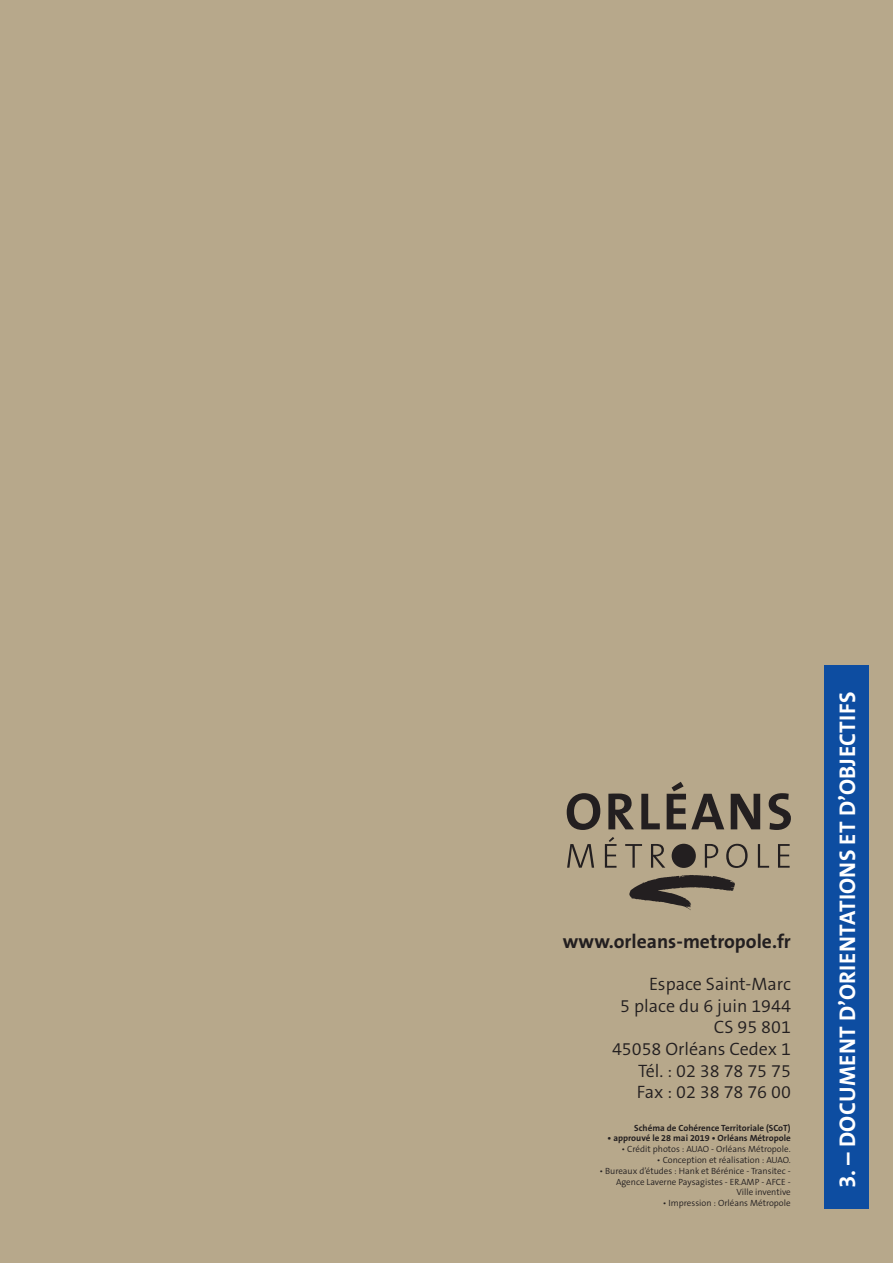
<style>
.page{position:relative;width:893px;height:1263px;background:#b7a88b}
.page>*{position:absolute;margin:0;border:0;box-sizing:border-box;transform-origin:0 0}
.t1{font:700 22.8px "The Sans B W7";letter-spacing:.015em;color:#fff}
.t2{font:700 19.5px "The Sans B W7";color:#231f20}
.t3{font:300 18px "The Sans B W4";color:#231f20}
.t4{font:300 9px/10.8px "The Sans B W4";color:#231f20;text-align:right}
.t5{font:700 9px "The Sans B W7";color:#231f20}
</style>
<div class="page">
<svg style="left:567px;top:793px;width:33px;height:37px"></svg>
<svg style="left:608px;top:793px;width:26px;height:36px"></svg>
<svg style="left:641px;top:794px;width:19px;height:35px"></svg>
<svg style="left:667px;top:782px;width:57px;height:47px"></svg>
<svg style="left:731px;top:794px;width:29px;height:35px"></svg>
<svg style="left:769px;top:793px;width:22px;height:37px"></svg>
<svg style="left:567px;top:844px;width:27px;height:24px"></svg>
<svg style="left:605px;top:837px;width:11px;height:31px"></svg>
<svg style="left:625px;top:844px;width:17px;height:24px"></svg>
<svg style="left:651px;top:844px;width:14px;height:24px"></svg>
<svg style="left:705px;top:844px;width:13px;height:24px"></svg>
<svg style="left:726px;top:844px;width:22px;height:24px"></svg>
<svg style="left:758px;top:844px;width:11px;height:24px"></svg>
<svg style="left:778px;top:844px;width:12px;height:24px"></svg>
<div style="left:672px;top:844px;width:24px;height:24px;background:#231f20;border-radius:50%"></div>
<svg style="left:629px;top:875px;width:106px;height:35px"></svg>
<div style="left:824px;top:931px;width:45px;height:134px;background:#0d4da1"></div>
<div style="left:824px;top:798px;width:45px;height:134px;background:#0d4da1"></div>
<div style="left:824px;top:665px;width:45px;height:166px;background:#0d4da1"></div>
<div style="left:824px;top:1064px;width:45px;height:145px;background:#0d4da1"></div>
<p class="t2" style="left:563px;top:929px;width:230px">www.orleans-metropole.fr</p>
<p class="t3" style="left:649px;top:973px;width:143px">Espace Saint-Marc</p>
<p class="t3" style="left:620px;top:994px;width:172px">5 place du 6 juin 1944</p>
<p class="t3" style="left:714px;top:1016px;width:79px">CS 95 801</p>
<p class="t3" style="left:612px;top:1037px;width:180px">45058 Orléans Cedex 1</p>
<p class="t3" style="left:638px;top:1059px;width:154px">Tél. : 02 38 78 75 75</p>
<p class="t3" style="left:637px;top:1081px;width:155px">Fax : 02 38 78 76 00</p>
<p class="t5" style="left:634px;top:1122px;width:158px">Schéma de Cohérence Territoriale (SCoT)</p>
<p class="t5" style="left:608px;top:1132px;width:185px">• approuvé le 28 mai 2019 • Orléans Métropole</p>
<p class="t4" style="left:621px;top:1144px;width:171px">• Crédit photos : AUAO - Orléans Métropole.</p>
<p class="t4" style="left:657px;top:1154px;width:135px">• Conception et réalisation : AUAO.</p>
<p class="t4" style="left:599px;top:1165px;width:193px">• Bureaux d’études : Hank et Bérénice - Transitec -<br>Agence Laverne Paysagistes - ER.AMP - AFCE -<br>Ville inventive</p>
<p class="t4" style="left:663px;top:1198px;width:129px">• Impression : Orléans Métropole</p>
<p class="t1" style="left:833px;top:1188px;width:498px;rotate:-90deg">3. – DOCUMENT D’ORIENTATIONS ET D’OBJECTIFS</p>
</div>
